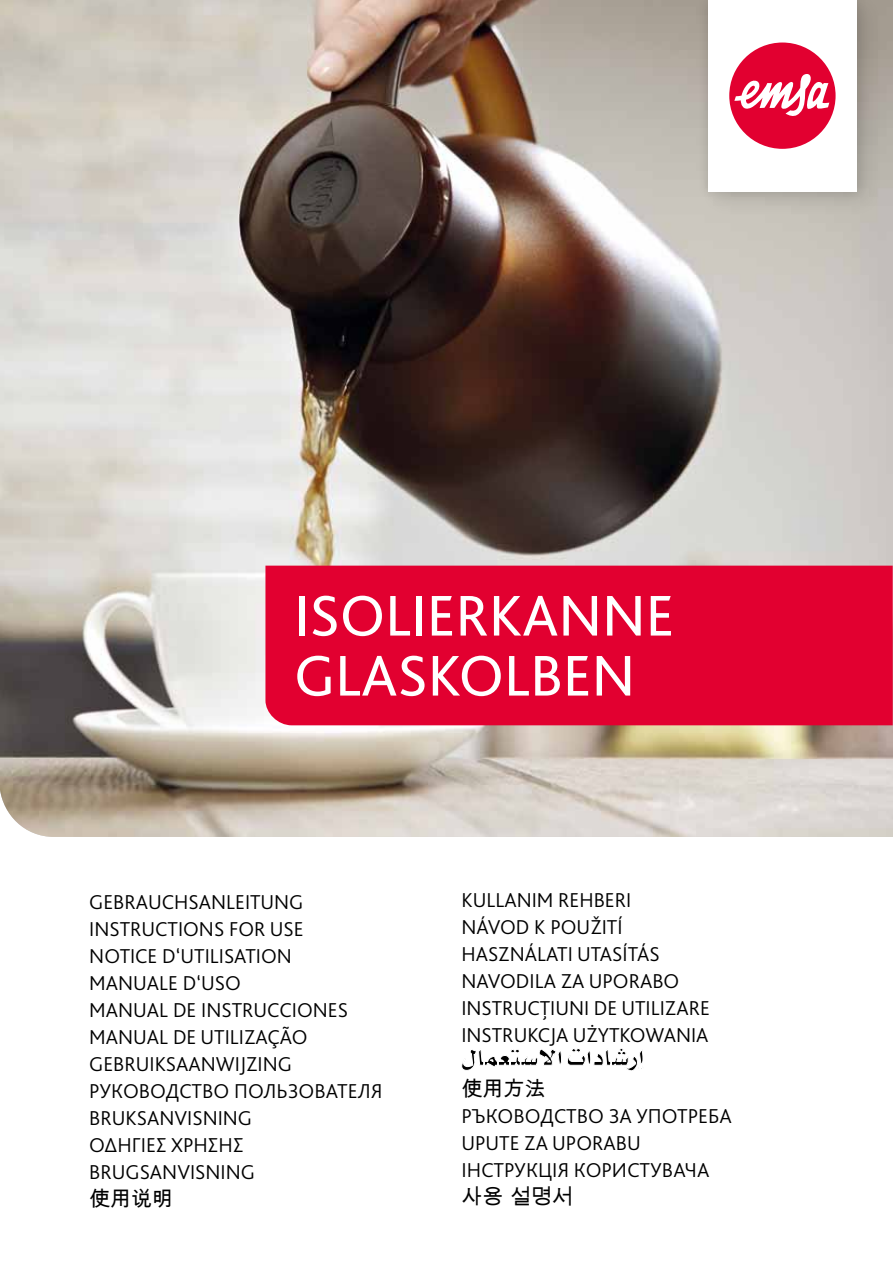
<style>
.page{position:relative;width:893px;height:1263px;background:#fff}
.page>*{position:absolute;margin:0;border:0;box-sizing:border-box;transform-origin:0 0}
.t1{font:60px/60px "Bliss Pro";color:#fff}
.t2{font:300 21px/27px "Bliss Pro";color:#000}
.t3{font:21px "Arial Unicode MS";color:#000}
</style>
<div class="page">
<img style="left:0;top:0;width:893px;height:837px">
<div style="left:698px;top:0;width:187px;height:219px;background:#000;opacity:.09"></div>
<div style="left:696px;top:0;width:173px;height:203px;background:#000;opacity:.13"></div>
<div style="left:708px;top:0;width:149px;height:191px;background:#fff"></div>
<div style="left:729px;top:43px;width:107px;height:106px;background:#e20030;border-radius:50%"></div>
<svg style="left:734px;top:74px;width:95px;height:42px"></svg>
<svg style="left:461px;top:1048px;width:182px;height:23px"></svg>
<div style="left:265px;top:566px;width:628px;height:159px;background:#e20030"></div>
<h1 class="t1" style="left:294px;top:584px;width:382px">ISOLIERKANNE<br>GLASKOLBEN</h1>
<p class="t2" style="left:89px;top:888px;width:295px">GEBRAUCHSANLEITUNG<br>INSTRUCTIONS FOR USE<br>NOTICE D‘UTILISATION<br>MANUALE D‘USO<br>MANUAL DE INSTRUCCIONES<br>MANUAL DE UTILIZAÇÃO<br>GEBRUIKSAANWIJZING<br>РУКОВОДСТВО ПОЛЬЗОВАТЕЛЯ<br>BRUKSANVISNING<br>ΟΔΗΓΙΕΣ ΧΡΗΣΗΣ<br>BRUGSANVISNING</p>
<p class="t3" style="left:89px;top:1183px;width:85px">使用说明</p>
<p class="t2" style="left:461px;top:886px;width:250px">KULLANIM REHBERI<br>NÁVOD K POUŽITÍ<br>HASZNÁLATI UTASÍTÁS<br>NAVODILA ZA UPORABO<br>INSTRUCŢIUNI DE UTILIZARE<br>INSTRUKCJA UŻYTKOWANIA</p>
<p class="t3" style="left:461px;top:1073px;width:85px">使用方法</p>
<p class="t2" style="left:461px;top:1102px;width:272px">РЪКОВОДСТВО ЗА УПОТРЕБА<br>UPUTE ZA UPORABU<br>ІНСТРУКЦІЯ КОРИСТУВАЧА</p>
<p class="t3" style="left:461px;top:1181px;width:113px">사용 설명서</p>
</div>
